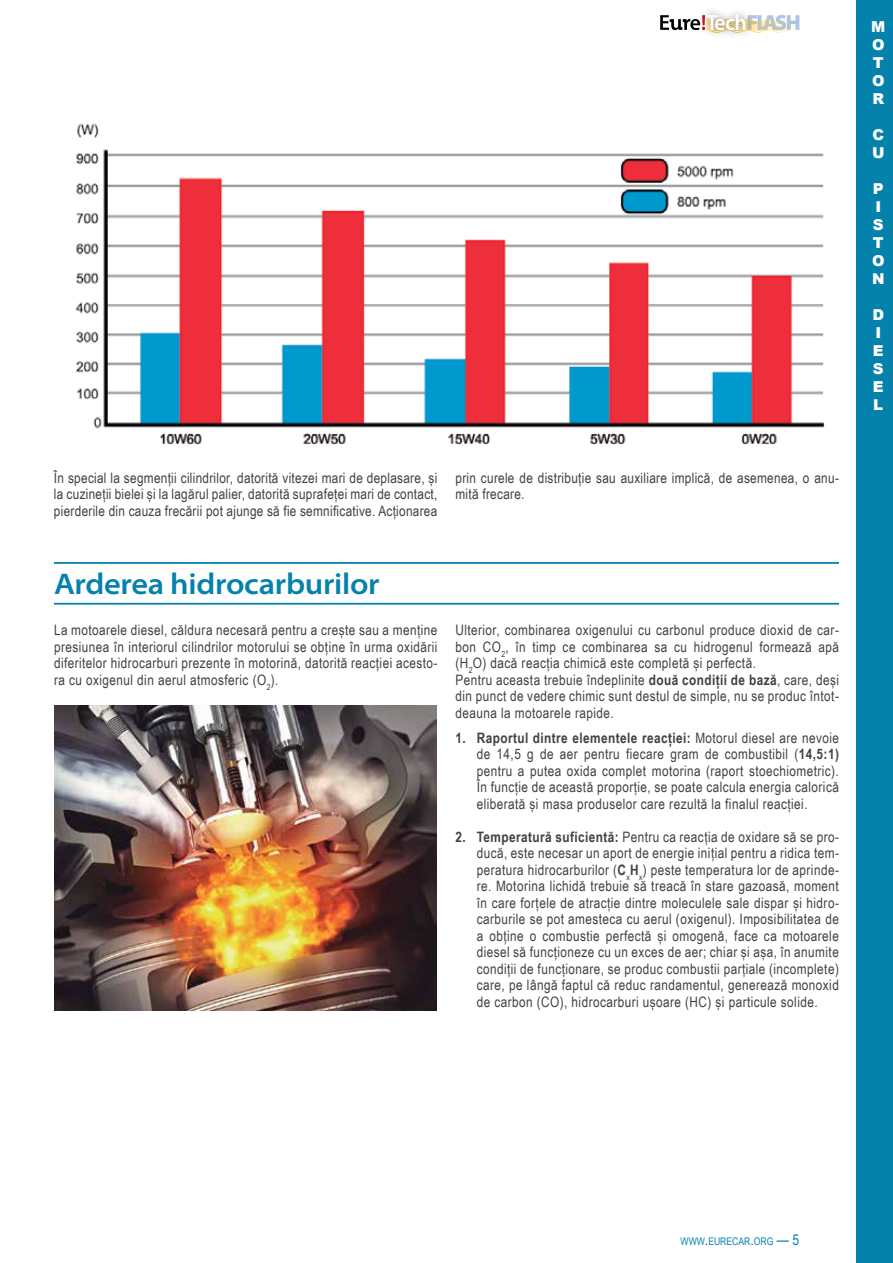
<style>
.page{position:relative;width:893px;height:1263px;background:#fff}
.page>*{position:absolute;margin:0;border:0;box-sizing:border-box;transform-origin:0 0}
.t1{font:600 semi-expanded 30px "Myriad Pro";letter-spacing:-.01em;color:#0482ab}
.t2{font:900 15px/18px "Arial";color:#fff}
.t3{font:14.4px/16.5px "Arial Narrow";letter-spacing:.03em;color:#414042;text-align:justify}
.t4{font:10.5px "Arial Narrow";color:#0482ab}
.s1{font-weight:700}
.s2{font-size:15px}
</style>
<div class="page">
<svg style="left:660px;top:14px;width:139px;height:19px"></svg>
<div style="left:856px;top:0;width:37px;height:1263px;background:#0482ab"></div>
<img style="left:75px;top:123px;width:750px;height:322px">
<hr style="left:54px;top:562px;width:785px;height:2px;background:#0482ab">
<hr style="left:54px;top:603px;width:785px;height:2px;background:#0482ab">
<img style="left:54px;top:706px;width:383px;height:304px">
<p class="t3" style="left:54px;top:469px;width:385px">În special la segmenții cilindrilor, datorită vitezei mari de deplasare, și la cuzineții bielei și la lagărul palier, datorită suprafeței mari de contact, pierderile din cauza frecării pot ajunge să fie semnificative. Acționarea</p>
<p class="t3" style="left:455px;top:469px;width:385px">prin curele de distribuție sau auxiliare implică, de asemenea, o anu&shy;mită frecare.</p>
<h1 class="t1" style="left:54px;top:567px;width:327px">Arderea hidrocarburilor</h1>
<p class="t3" style="left:54px;top:621px;width:385px">La motoarele diesel, căldura necesară pentru a crește sau a menține presiunea în interiorul cilindrilor motorului se obține în urma oxidării diferitelor hidrocarburi prezente în motorină, datorită reacției acesto&shy;ra cu oxigenul din aerul atmosferic (O<sub>2</sub>).</p>
<p class="t3" style="left:455px;top:621px;width:385px;text-align:left">Ulterior, combinarea oxigenului cu carbonul produce dioxid de car&shy;bon CO<sub>2</sub>, în timp ce combinarea sa cu hidrogenul formează apă (H<sub>2</sub>O) dacă reacția chimică este completă și perfectă.<br>Pentru aceasta trebuie îndeplinite <span class="s1">două condiții de bază</span>, care, deși din punct de vedere chimic sunt destul de simple, nu se produc întot&shy;deauna la motoarele rapide.</p>
<p class="t3" style="left:477px;top:729px;width:364px;text-indent:-21px"><span class="s1">1. Raportul dintre elementele reacției:</span> Motorul diesel are nevoie de 14,5 g de aer pentru fiecare gram de combustibil (<span class="s1">14,5:1) </span>pentru a putea oxida complet motorina (raport stoechiometric).<br>În funcție de această proporție, se poate calcula energia calorică eliberată și masa produselor care rezultă la finalul reacției.</p>
<p class="t3" style="left:477px;top:828px;width:364px;text-indent:-21px"><span class="s1">2. Temperatură suficientă:</span> Pentru ca reacția de oxidare să se pro&shy;ducă, este necesar un aport de energie inițial pentru a ridica tem&shy;peratura hidrocarburilor (<span class="s1">C</span><sub>x</sub><span class="s1">H</span><sub>x</sub>) peste temperatura lor de aprinde&shy;re. Motorina lichidă trebuie să treacă în stare gazoasă, moment în care forțele de atracție dintre moleculele sale dispar și hidro&shy;carburile se pot amesteca cu aerul (oxigenul). Imposibilitatea de a obține o combustie perfectă și omogenă, face ca motoarele diesel să funcționeze cu un exces de aer; chiar și așa, în anumite condiții de funcționare, se produc combustii parțiale (incomplete) care, pe lângă faptul că reduc randamentul, generează monoxid de carbon (CO), hidrocarburi ușoare (HC) și particule solide.</p>
<p class="t2" style="left:871px;top:17px;width:16px;text-align:justify">M O T O R</p>
<p class="t2" style="left:872px;top:125px;width:14px">C<br>U</p>
<p class="t2" style="left:872px;top:179px;width:14px">P<br>I<br>S<br>T<br>O<br>N</p>
<p class="t2" style="left:872px;top:305px;width:13px">D<br>I<br>E<br>S<br>E<br>L</p>
<p class="t4" style="left:680px;top:1233px;width:120px">WWW<span class="s2">.</span>EURECAR<span class="s2">.</span>ORG <span class="s2">— 5</span></p>
</div>
